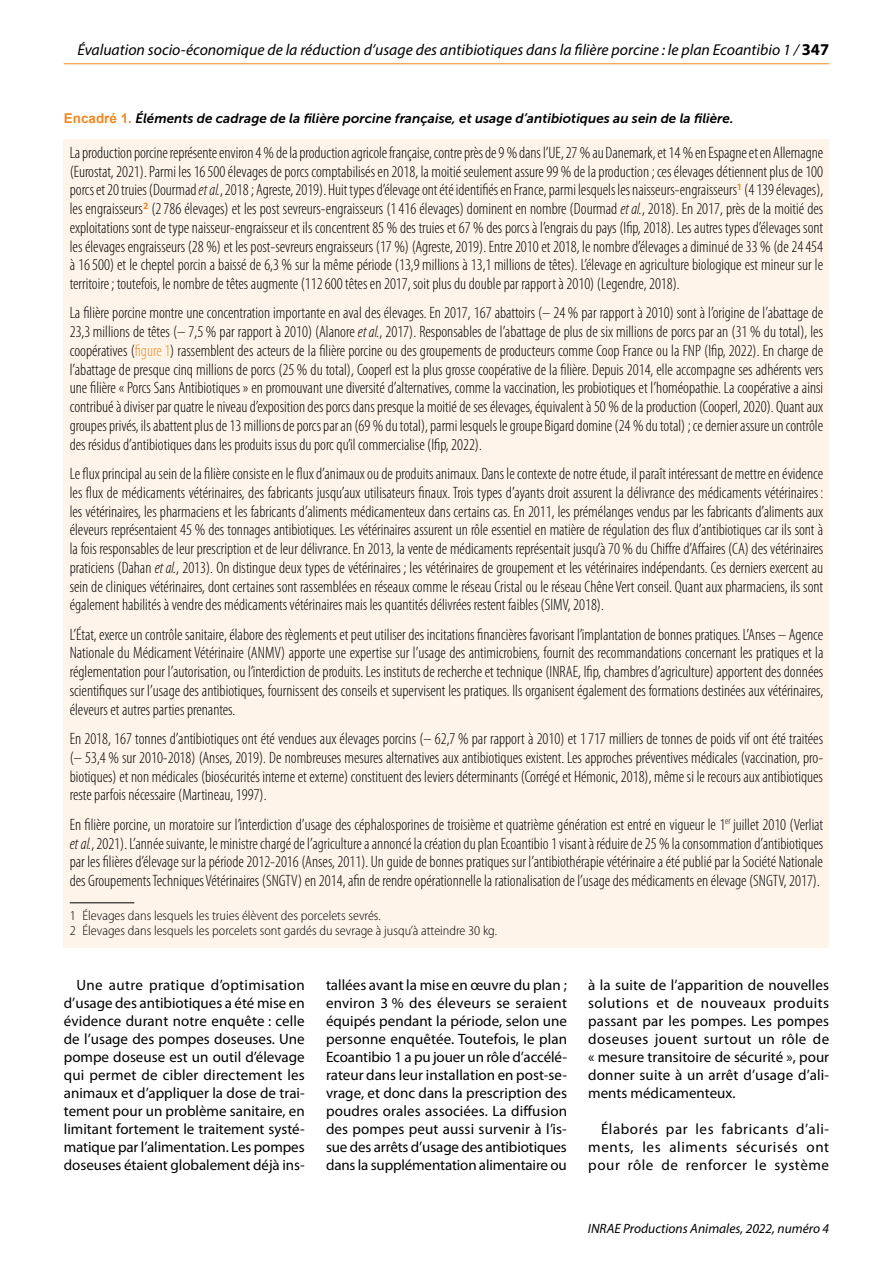
<style>
.page{position:relative;width:893px;height:1263px;background:#fff}
.page>*{position:absolute;margin:0;border:0;box-sizing:border-box;transform-origin:0 0}
.t1{font:300 condensed 16.5px/18.8px "Myriad Pro";color:#000;text-align:justify}
.t2{font:italic 15.75px "Myriad Pro";color:#000}
.t3{font:15px/18px "Myriad Pro";color:#000;text-align:justify}
.t4{font:300 semi-condensed 13.5px/15px "Myriad Pro";color:#000}
.t5{font:italic 13.5px "Museo Sans 700";color:#000}
.t6{font:italic 13.5px "Myriad Pro";color:#000}
.s1{font-weight:700;font-style:normal;font-size:16.5px}
.s2{font-family:"Arial";font-weight:700;font-style:normal;color:#f18922}
.s3{font-style:italic}
.s4{color:#f18922}
</style>
<div class="page">
<hr style="left:64px;top:63px;width:765px;height:1px;background:#f18922">
<div style="left:64px;top:139px;width:765px;height:809px;background:#fef4ea"></div>
<hr style="left:70px;top:902px;width:64px;height:1px;background:#000">
<p class="t2" style="left:77px;top:40px;width:753px">Évaluation socio-économique de la réduction d’usage des antibiotiques dans la filière porcine : le plan Ecoantibio 1 / <span class="s1">347</span></p>
<p class="t5" style="left:64px;top:111px;width:671px"><span class="s2">Encadré 1.</span> Éléments de cadrage de la filière porcine française, et usage d’antibiotiques au sein de la filière.</p>
<p class="t1" style="left:70px;top:143px;width:755px">La production porcine représente environ 4% de la production agricole française, contre près de 9% dans l’UE, 27% au Danemark, et 14% en Espagne et en Allemagne (Eurostat, 2021). Parmi les 16500 élevages de porcs comptabilisés en 2018, la moitié seulement assure 99 % de la production ; ces élevages détiennent plus de 100 porcs et 20 truies (Dourmad <span class="s3">etal.</span>, 2018; Agreste, 2019). Huit types d’élevage ont été identifiés en France, parmi lesquels les naisseurs-engraisseurs<sup>1</sup> (4139 élevages), les engraisseurs<sup>2</sup> (2786 élevages) et les post sevreurs-engraisseurs (1416 élevages) dominent en nombre (Dourmad <span class="s3">etal.</span>, 2018). En 2017, près de la moitié des exploitations sont de type naisseur-engraisseur et ils concentrent 85 % des truies et 67 % des porcs à l’engrais du pays (Ifip, 2018). Les autres types d’élevages sont les élevages engraisseurs (28%) et les post-sevreurs engraisseurs (17%) (Agreste, 2019). Entre 2010 et 2018, le nombre d’élevages a diminué de 33% (de 24454 à 16500) et le cheptel porcin a baissé de 6,3 % sur la même période (13,9 millions à 13,1 millions de têtes). L’élevage en agriculture biologique est mineur sur le territoire; toutefois, le nombre de têtes augmente (112600 têtes en 2017, soit plus du double par rapport à 2010) (Legendre, 2018).</p>
<p class="t1" style="left:70px;top:304px;width:755px">La filière porcine montre une concentration importante en aval des élevages. En 2017, 167 abattoirs (– 24% par rapport à 2010) sont à l’origine de l’abattage de 23,3 millions de têtes (– 7,5 % par rapport à 2010) (Alanore <span class="s3">etal.</span>, 2017). Responsables de l’abattage de plus de six millions de porcs par an (31 % du total), les coopératives (<span class="s4">figure 1</span>) rassemblent des acteurs de la filière porcine ou des groupements de producteurs comme Coop France ou la FNP (Ifip, 2022). En charge de l’abattage de presque cinq millions de porcs (25% du total), Cooperl est la plus grosse coopérative de la filière. Depuis 2014, elle accompagne ses adhérents vers une filière «Porcs Sans Antibiotiques » en promouvant une diversité d’alternatives, comme la vaccination, les probiotiques et l’homéopathie. La coopérative a ainsi contribué à diviser par quatre le niveau d’exposition des porcs dans presque la moitié de ses élevages, équivalent à 50 % de la production (Cooperl, 2020). Quant aux groupes privés, ils abattent plus de 13 millions de porcs par an (69% du total), parmi lesquels le groupe Bigard domine (24% du total) ; ce dernier assure un contrôle des résidus d’antibiotiques dans les produits issus du porc qu’il commercialise (Ifip, 2022).</p>
<p class="t1" style="left:70px;top:464px;width:755px">Le flux principal au sein de la filière consiste en le flux d’animaux ou de produits animaux. Dans le contexte de notre étude, il paraît intéressant de mettre en évidence les flux de médicaments vétérinaires, des fabricants jusqu’aux utilisateurs finaux. Trois types d’ayants droit assurent la délivrance des médicaments vétérinaires: les vétérinaires, les pharmaciens et les fabricants d’aliments médicamenteux dans certains cas. En 2011, les prémélanges vendus par les fabricants d’aliments aux éleveurs représentaient 45% des tonnages antibiotiques. Les vétérinaires assurent un rôle essentiel en matière de régulation des flux d’antibiotiques car ils sont à la fois responsables de leur prescription et de leur délivrance. En 2013, la vente de médicaments représentait jusqu’à 70% du Chiffre d’Affaires (CA) des vétérinaires praticiens (Dahan <span class="s3">etal.</span>, 2013). On distingue deux types de vétérinaires ; les vétérinaires de groupement et les vétérinaires indépendants. Ces derniers exercent au sein de cliniques vétérinaires, dont certaines sont rassemblées en réseaux comme le réseau Cristal ou le réseau Chêne Vert conseil. Quant aux pharmaciens, ils sont également habilités à vendre des médicaments vétérinaires mais les quantités délivrées restent faibles (SIMV, 2018).</p>
<p class="t1" style="left:70px;top:625px;width:755px">L’État, exerce un contrôle sanitaire, élabore des règlements et peut utiliser des incitations financières favorisant l’implantation de bonnes pratiques. L’Anses – Agence Nationale du Médicament Vétérinaire (ANMV) apporte une expertise sur l’usage des antimicrobiens, fournit des recommandations concernant les pratiques et la réglementation pour l’autorisation, ou l’interdiction de produits. Les instituts de recherche et technique (INRAE, Ifip, chambres d’agriculture) apportent des données scientifiques sur l’usage des antibiotiques, fournissent des conseils et supervisent les pratiques. Ils organisent également des formations destinées aux vétérinaires, éleveurs et autres parties prenantes.</p>
<p class="t1" style="left:70px;top:729px;width:755px">En 2018, 167 tonnes d’antibiotiques ont été vendues aux élevages porcins (– 62,7 % par rapport à 2010) et 1717 milliers de tonnes de poids vif ont été traitées (– 53,4 % sur 2010-2018) (Anses, 2019). De nombreuses mesures alternatives aux antibiotiques existent. Les approches préventives médicales (vaccination, pro&shy;biotiques) et non médicales (biosécurités interne et externe) constituent des leviers déterminants (Corrégé et Hémonic, 2018), même si le recours aux antibiotiques reste parfois nécessaire (Martineau, 1997).</p>
<p class="t1" style="left:70px;top:815px;width:755px">En filière porcine, un moratoire sur l’interdiction d’usage des céphalosporines de troisième et quatrième génération est entré en vigueur le 1<sup>er</sup> juillet 2010 (Verliat <span class="s3">etal.</span>, 2021). L’année suivante, le ministre chargé de l’agriculture a annoncé la création du plan Ecoantibio1 visant à réduire de 25% la consommation d’antibiotiques par les filières d’élevage sur la période 2012-2016 (Anses, 2011). Un guide de bonnes pratiques sur l’antibiothérapie vétérinaire a été publié par la Société Nationale des Groupements Techniques Vétérinaires (SNGTV) en 2014, afin de rendre opérationnelle la rationalisation de l’usage des médicaments en élevage (SNGTV, 2017).</p>
<p class="t4" style="left:70px;top:908px;width:429px">1 Élevages dans lesquels les truies élèvent des porcelets sevrés.<br>2 Élevages dans lesquels les porcelets sont gardés du sevrage à jusqu’à atteindre 30 kg.</p>
<p class="t3" style="left:64px;top:976px;width:243px;text-indent:13px">Une autre pratique d’optimisation d’usage des antibiotiques a été mise en évidence durant notre enquête : celle de l’usage des pompes doseuses. Une pompe doseuse est un outil d’élevage qui permet de cibler directement les animaux et d’appliquer la dose de trai&shy;tement pour un problème sanitaire, en limitant fortement le traitement systé&shy;matique par l’alimentation. Les pompes doseuses étaient globalement déjà ins-</p>
<p class="t3" style="left:326px;top:976px;width:243px">tallées avant la mise en œuvre du plan ; environ 3 % des éleveurs se seraient équipés pendant la période, selon une personne enquêtée. Toutefois, le plan Ecoantibio 1 a pu jouer un rôle d’accélé&shy;rateur dans leur installation en post-se&shy;vrage, et donc dans la prescription des poudres orales associées. La diffusion des pompes peut aussi survenir à l’is&shy;sue des arrêts d’usage des antibiotiques dans la supplémentation alimentaire ou</p>
<p class="t3" style="left:588px;top:976px;width:242px">à la suite de l’apparition de nouvelles solutions et de nouveaux produits passant par les pompes. Les pompes doseuses jouent surtout un rôle de « mesure transitoire de sécurité », pour donner suite à un arrêt d’usage d’ali&shy;ments médicamenteux.</p>
<p class="t3" style="left:588px;top:1120px;width:242px;text-indent:13px">Élaborés par les fabricants d’ali&shy;ments, les aliments sécurisés ont pour rôle de renforcer le système</p>
<p class="t6" style="left:588px;top:1220px;width:243px">INRAE Productions Animales, 2022, numéro 4</p>
</div>
